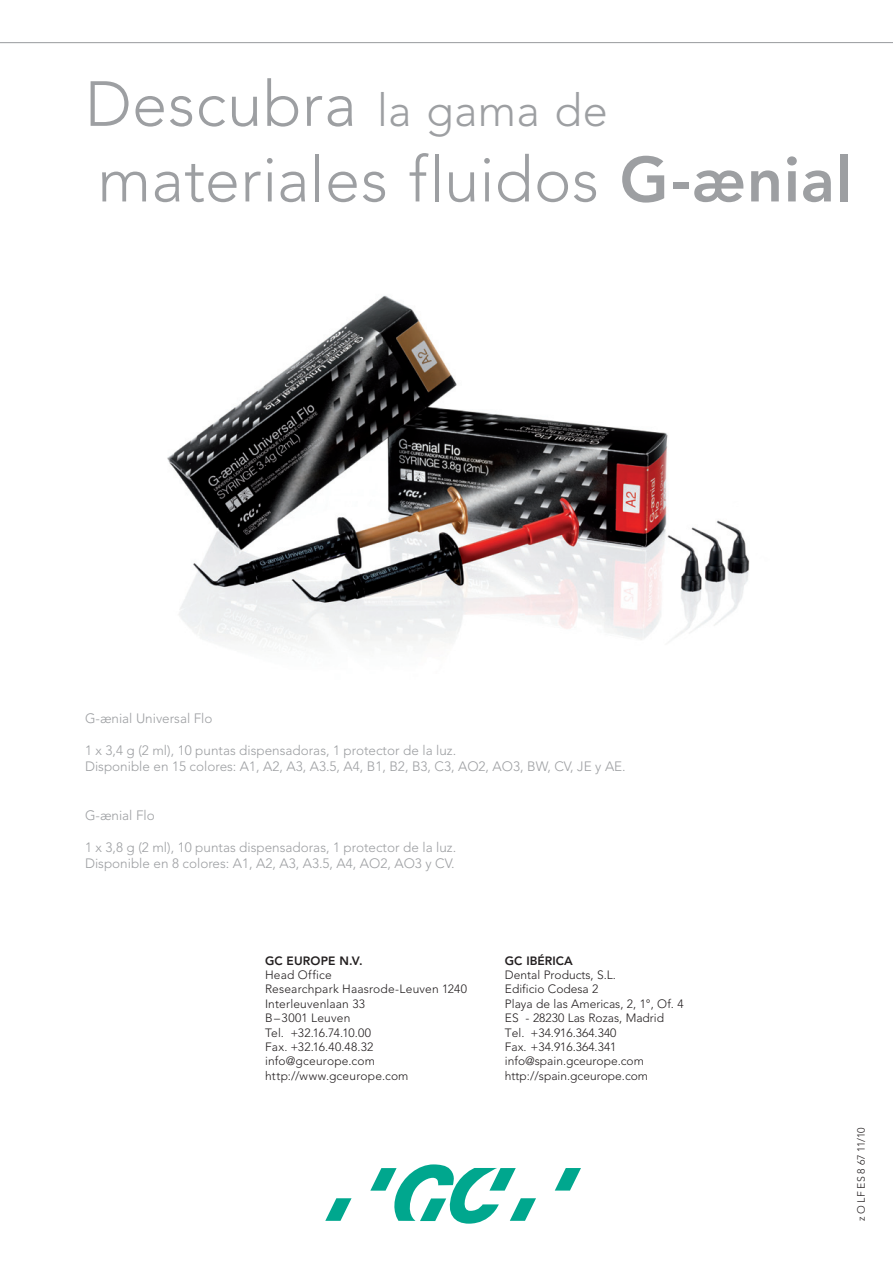
<style>
.page{position:relative;width:893px;height:1263px;background:#fff}
.page>*{position:absolute;margin:0;border:0;box-sizing:border-box;transform-origin:0 0}
.t1{font:300 63px/75.6px "Avenir";letter-spacing:.01em;color:#9d9fa2}
.t2{font:300 13.5px "Avenir";color:#9d9fa2}
.t3{font:300 12px "Avenir";color:#231f20}
.t4{font:300 12px "Avenir";letter-spacing:.02em;color:#231f20}
.t5{font:800 12px "Avenir";color:#231f20}
.t6{font:300 10.5px "Avenir";letter-spacing:-.01em;color:#231f20}
.s1{font-size:45px}
.s2{font-weight:800}
</style>
<div class="page">
<svg style="left:0;top:42px;width:893px;height:2px"></svg>
<img style="left:167px;top:295px;width:583px;height:350px">
<svg style="left:555px;top:1168px;width:26px;height:22px"></svg>
<svg style="left:370px;top:1164px;width:166px;height:60px"></svg>
<svg style="left:325px;top:1198px;width:27px;height:23px"></svg>
<p class="t1" style="left:85px;top:66px;width:768px">Descubra <span class="s1">la gama de </span>materiales fluidos <span class="s2">G-ænial</span></p>
<p class="t2" style="left:85px;top:710px;width:129px">G-ænial Universal Flo</p>
<p class="t2" style="left:85px;top:742px;width:373px">1 x 3,4 g (2 ml), 10 puntas dispensadoras, 1 protector de la luz.</p>
<p class="t2" style="left:85px;top:758px;width:542px">Disponible en 15 colores: A1, A2, A3, A3.5, A4, B1, B2, B3, C3, AO2, AO3, BW, CV, JE y AE.</p>
<p class="t2" style="left:85px;top:807px;width:71px">G-ænial Flo</p>
<p class="t2" style="left:85px;top:839px;width:373px">1 x 3,8 g (2 ml), 10 puntas dispensadoras, 1 protector de la luz.</p>
<p class="t2" style="left:85px;top:856px;width:371px">Disponible en 8 colores: A1, A2, A3, A3.5, A4, AO2, AO3 y CV.</p>
<p class="t5" style="left:265px;top:953px;width:99px">GC EUROPE N.V.</p>
<p class="t3" style="left:265px;top:968px;width:68px">Head Office</p>
<p class="t4" style="left:265px;top:982px;width:203px">Researchpark Haasrode-Leuven 1240</p>
<p class="t3" style="left:265px;top:996px;width:102px">Interleuvenlaan 33</p>
<p class="t4" style="left:265px;top:1011px;width:87px">B–3001 Leuven</p>
<p class="t3" style="left:265px;top:1025px;width:108px">Tel. +32.16.74.10.00</p>
<p class="t3" style="left:265px;top:1040px;width:110px">Fax. +32.16.40.48.32</p>
<p class="t3" style="left:265px;top:1054px;width:112px">info@gceurope.com</p>
<p class="t4" style="left:265px;top:1068px;width:145px">http://www.gceurope.com</p>
<p class="t5" style="left:505px;top:953px;width:69px">GC IBÉRICA</p>
<p class="t3" style="left:505px;top:968px;width:113px">Dental Products, S.L.</p>
<p class="t3" style="left:505px;top:982px;width:95px">Edificio Codesa 2</p>
<p class="t3" style="left:505px;top:996px;width:180px">Playa de las Americas, 2, 1°, Of. 4</p>
<p class="t3" style="left:505px;top:1011px;width:161px">ES - 28230 Las Rozas, Madrid</p>
<p class="t3" style="left:505px;top:1025px;width:113px">Tel. +34.916.364.340</p>
<p class="t3" style="left:505px;top:1040px;width:113px">Fax. +34.916.364.341</p>
<p class="t3" style="left:505px;top:1054px;width:140px">info@spain.gceurope.com</p>
<p class="t3" style="left:505px;top:1068px;width:145px">http://spain.gceurope.com</p>
<p class="t6" style="left:855px;top:1221px;width:95px;rotate:-90deg">z O LF ES 8 67 11/10</p>
</div>
